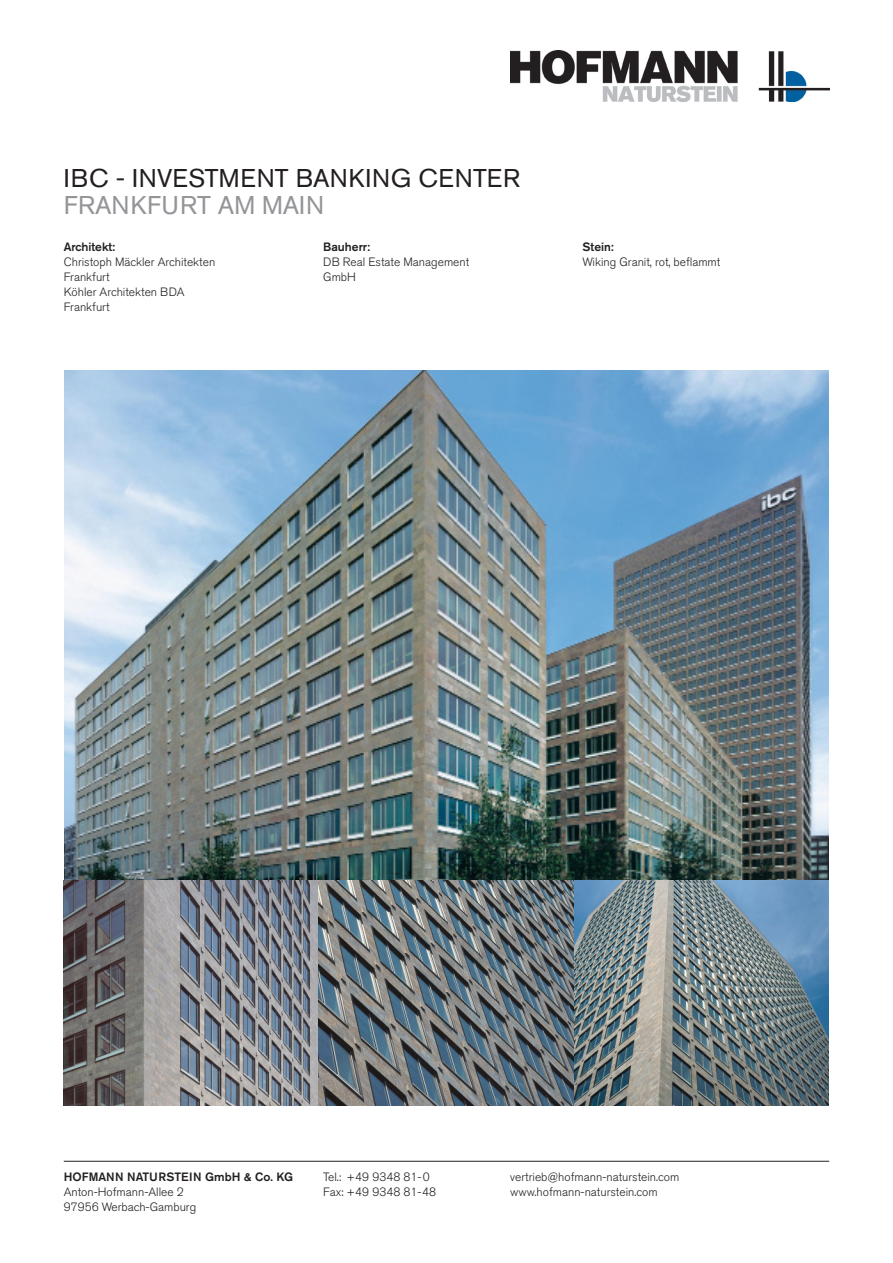
<style>
.page{position:relative;width:893px;height:1263px;background:#fff}
.page>*{position:absolute;margin:0;border:0;box-sizing:border-box;transform-origin:0 0}
.t1{font:25.5px/27px "Akzidenz Grotesk BQ";letter-spacing:.02em;color:#231f20}
.t2{font:300 12px "Akzidenz Grotesk BQ";color:#231f20}
.t3{font:500 12px "Akzidenz Grotesk BQ";color:#231f20}
.s1{color:#939598}
</style>
<div class="page">
<hr style="left:64px;top:1161px;width:765px;height:1px;background:#231f20">
<img style="left:510px;top:51px;width:319px;height:50px">
<img style="left:63px;top:370px;width:765px;height:736px">
<p class="t1" style="left:64px;top:165px;width:458px">IBC - INVESTMENT BANKING CENTER<br><span class="s1">FRANKFURT AM MAIN</span></p>
<p class="t3" style="left:64px;top:240px;width:53px">Architekt:</p>
<p class="t2" style="left:64px;top:255px;width:153px">Christoph Mäckler Architekten</p>
<p class="t2" style="left:64px;top:270px;width:47px">Frankfurt</p>
<p class="t2" style="left:64px;top:285px;width:122px">Köhler Architekten BDA</p>
<p class="t2" style="left:64px;top:300px;width:47px">Frankfurt</p>
<p class="t3" style="left:323px;top:240px;width:48px">Bauherr:</p>
<p class="t2" style="left:323px;top:255px;width:148px">DB Real Estate Management</p>
<p class="t2" style="left:323px;top:270px;width:34px">GmbH</p>
<p class="t3" style="left:583px;top:240px;width:33px">Stein:</p>
<p class="t2" style="left:583px;top:255px;width:139px">Wiking Granit, rot, beflammt</p>
<p class="t3" style="left:64px;top:1170px;width:231px">HOFMANN NATURSTEIN GmbH &amp; Co. KG</p>
<p class="t2" style="left:64px;top:1185px;width:122px">Anton-Hofmann-Allee 2</p>
<p class="t2" style="left:64px;top:1200px;width:134px">97956 Werbach-Gamburg</p>
<p class="t2" style="left:323px;top:1170px;width:108px">Tel.: +49 9348 81-0</p>
<p class="t2" style="left:323px;top:1185px;width:115px">Fax: +49 9348 81-48</p>
<p class="t2" style="left:510px;top:1170px;width:171px">vertrieb@hofmann-naturstein.com</p>
<p class="t2" style="left:510px;top:1185px;width:149px">www.hofmann-naturstein.com</p>
</div>
